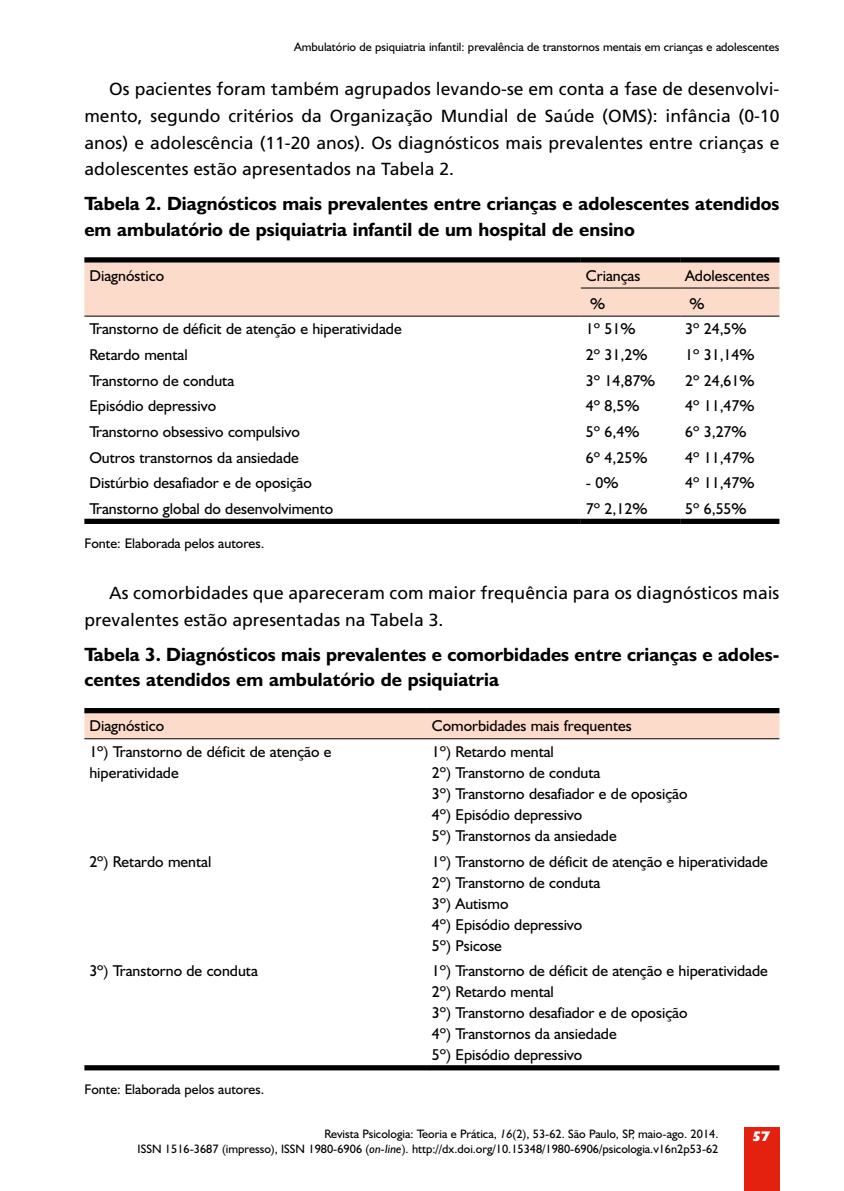
<style>
.page{position:relative;width:844px;height:1191px;background:#fff}
.page>*{position:absolute;margin:0;border:0;box-sizing:border-box;transform-origin:0 0}
.t1{font:700 19.25px/25px "Humanist 521 BT";color:#000}
.t2{font:17.5px/26.8px "Frutiger LT Std";color:#000;text-align:justify}
.t3{font:15.75px/21px "Humanist 521 BT";color:#000}
.t4{font:14px "Humanist 521 BT";color:#000}
.t5{font:800 14px "Humanist 521 BT";color:#fff}
.t6{font:12.25px "Humanist 521 BT";color:#000}
.s1{font-style:italic}
</style>
<div class="page">
<div style="left:743px;top:1127px;width:36px;height:64px;background:#e4200e"></div>
<div style="left:84px;top:262px;width:695px;height:54px;background:#fcdbca"></div>
<div style="left:84px;top:257px;width:496px;height:5px;background:#000"></div>
<div style="left:580px;top:257px;width:100px;height:5px;background:#000"></div>
<div style="left:680px;top:257px;width:99px;height:5px;background:#000"></div>
<div style="left:84px;top:519px;width:496px;height:5px;background:#000"></div>
<div style="left:580px;top:519px;width:100px;height:5px;background:#000"></div>
<div style="left:680px;top:519px;width:99px;height:5px;background:#000"></div>
<hr style="left:84px;top:316px;width:496px;height:1px;background:#000">
<hr style="left:580px;top:316px;width:100px;height:1px;background:#000">
<hr style="left:680px;top:316px;width:99px;height:1px;background:#000">
<hr style="left:580px;top:287px;width:100px;height:1px;background:#000">
<hr style="left:680px;top:287px;width:99px;height:1px;background:#000">
<div style="left:84px;top:713px;width:695px;height:25px;background:#fcdbca"></div>
<div style="left:84px;top:1065px;width:343px;height:5px;background:#000"></div>
<div style="left:427px;top:1065px;width:352px;height:5px;background:#000"></div>
<div style="left:84px;top:708px;width:343px;height:5px;background:#000"></div>
<div style="left:427px;top:708px;width:352px;height:5px;background:#000"></div>
<hr style="left:84px;top:738px;width:343px;height:1px;background:#000">
<hr style="left:427px;top:738px;width:352px;height:1px;background:#000">
<p class="t6" style="left:294px;top:39px;width:486px">Ambulatório de psiquiatria infantil: prevalência de transtornos mentais em crianças e adolescentes</p>
<p class="t2" style="left:84px;top:76px;width:696px;text-indent:25px">Os pacientes foram também agrupados levando‑se em conta a fase de desenvolvi‑ mento, segundo critérios da Organização Mundial de Saúde (OMS): infância (0‑10 anos) e adolescência (11‑20 anos). Os diagnósticos mais prevalentes entre crianças e adolescentes estão apresentados na Tabela 2.</p>
<p class="t1" style="left:84px;top:191px;width:696px">Tabela 2. Diagnósticos mais prevalentes entre crianças e adolescentes atendidos em ambulatório de psiquiatria infantil de um hospital de ensino</p>
<p class="t3" style="left:89px;top:264px;width:76px">Diagnóstico</p>
<p class="t3" style="left:585px;top:264px;width:56px">Crianças</p>
<p class="t3" style="left:685px;top:264px;width:86px">Adolescentes</p>
<p class="t3" style="left:590px;top:292px;width:17px">%</p>
<p class="t3" style="left:689px;top:292px;width:17px">%</p>
<p class="t3" style="left:89px;top:318px;width:314px">Transtorno de déficit de atenção e hiperatividade</p>
<p class="t3" style="left:585px;top:318px;width:51px">1º 51%</p>
<p class="t3" style="left:685px;top:318px;width:63px">3º 24,5%</p>
<p class="t3" style="left:89px;top:344px;width:100px">Retardo mental</p>
<p class="t3" style="left:585px;top:344px;width:63px">2º 31,2%</p>
<p class="t3" style="left:685px;top:344px;width:71px">1º 31,14%</p>
<p class="t3" style="left:89px;top:369px;width:146px">Transtorno de conduta</p>
<p class="t3" style="left:585px;top:369px;width:71px">3º 14,87%</p>
<p class="t3" style="left:685px;top:369px;width:71px">2º 24,61%</p>
<p class="t3" style="left:89px;top:395px;width:128px">Episódio depressivo</p>
<p class="t3" style="left:585px;top:395px;width:55px">4º 8,5%</p>
<p class="t3" style="left:685px;top:395px;width:71px">4º 11,47%</p>
<p class="t3" style="left:89px;top:421px;width:212px">Transtorno obsessivo compulsivo</p>
<p class="t3" style="left:585px;top:421px;width:55px">5º 6,4%</p>
<p class="t3" style="left:685px;top:421px;width:63px">6º 3,27%</p>
<p class="t3" style="left:89px;top:446px;width:211px">Outros transtornos da ansiedade</p>
<p class="t3" style="left:585px;top:446px;width:63px">6º 4,25%</p>
<p class="t3" style="left:685px;top:446px;width:71px">4º 11,47%</p>
<p class="t3" style="left:89px;top:472px;width:224px">Distúrbio desafiador e de oposição</p>
<p class="t3" style="left:585px;top:472px;width:34px">‑ 0%</p>
<p class="t3" style="left:685px;top:472px;width:71px">4º 11,47%</p>
<p class="t3" style="left:89px;top:498px;width:245px">Transtorno global do desenvolvimento</p>
<p class="t3" style="left:585px;top:498px;width:63px">7º 2,12%</p>
<p class="t3" style="left:685px;top:498px;width:63px">5º 6,55%</p>
<p class="t4" style="left:84px;top:534px;width:181px">Fonte: Elaborada pelos autores.</p>
<p class="t2" style="left:84px;top:580px;width:696px;text-indent:25px">As comorbidades que apareceram com maior frequência para os diagnósticos mais prevalentes estão apresentadas na Tabela 3.</p>
<p class="t1" style="left:84px;top:641px;width:696px">Tabela 3. Diagnósticos mais prevalentes e comorbidades entre crianças e adoles‑ centes atendidos em ambulatório de psiquiatria</p>
<p class="t3" style="left:89px;top:715px;width:76px">Diagnóstico</p>
<p class="t3" style="left:432px;top:715px;width:201px">Comorbidades mais frequentes</p>
<p class="t3" style="left:89px;top:741px;width:244px">1º) Transtorno de déficit de atenção e hiperatividade</p>
<p class="t3" style="left:432px;top:741px;width:257px">1º) Retardo mental<br>2º) Transtorno de conduta<br>3º) Transtorno desafiador e de oposição<br>4º) Episódio depressivo<br>5º) Transtornos da ansiedade</p>
<p class="t3" style="left:89px;top:850px;width:123px">2º) Retardo mental</p>
<p class="t3" style="left:432px;top:850px;width:337px">1º) Transtorno de déficit de atenção e hiperatividade<br>2º) Transtorno de conduta<br>3º) Autismo<br>4º) Episódio depressivo<br>5º) Psicose</p>
<p class="t3" style="left:89px;top:960px;width:170px">3º) Transtorno de conduta</p>
<p class="t3" style="left:432px;top:960px;width:337px">1º) Transtorno de déficit de atenção e hiperatividade 2º) Retardo mental<br>3º) Transtorno desafiador e de oposição<br>4º) Transtornos da ansiedade<br>5º) Episódio depressivo</p>
<p class="t4" style="left:84px;top:1080px;width:181px">Fonte: Elaborada pelos autores.</p>
<p class="t6" style="left:324px;top:1126px;width:395px">Revista Psicologia: Teoria e Prática, <span class="s1">16</span>(2), 53‑62. São Paulo, SP, maio-ago. 2014.</p>
<p class="t5" style="left:752px;top:1127px;width:20px">57</p>
<p class="t6" style="left:138px;top:1141px;width:582px">ISSN 1516-3687 (impresso), ISSN 1980-6906 (<span class="s1">on-line</span>). http://dx.doi.org/10.15348/1980-6906/psicologia.v16n2p53‑62</p>
</div>
